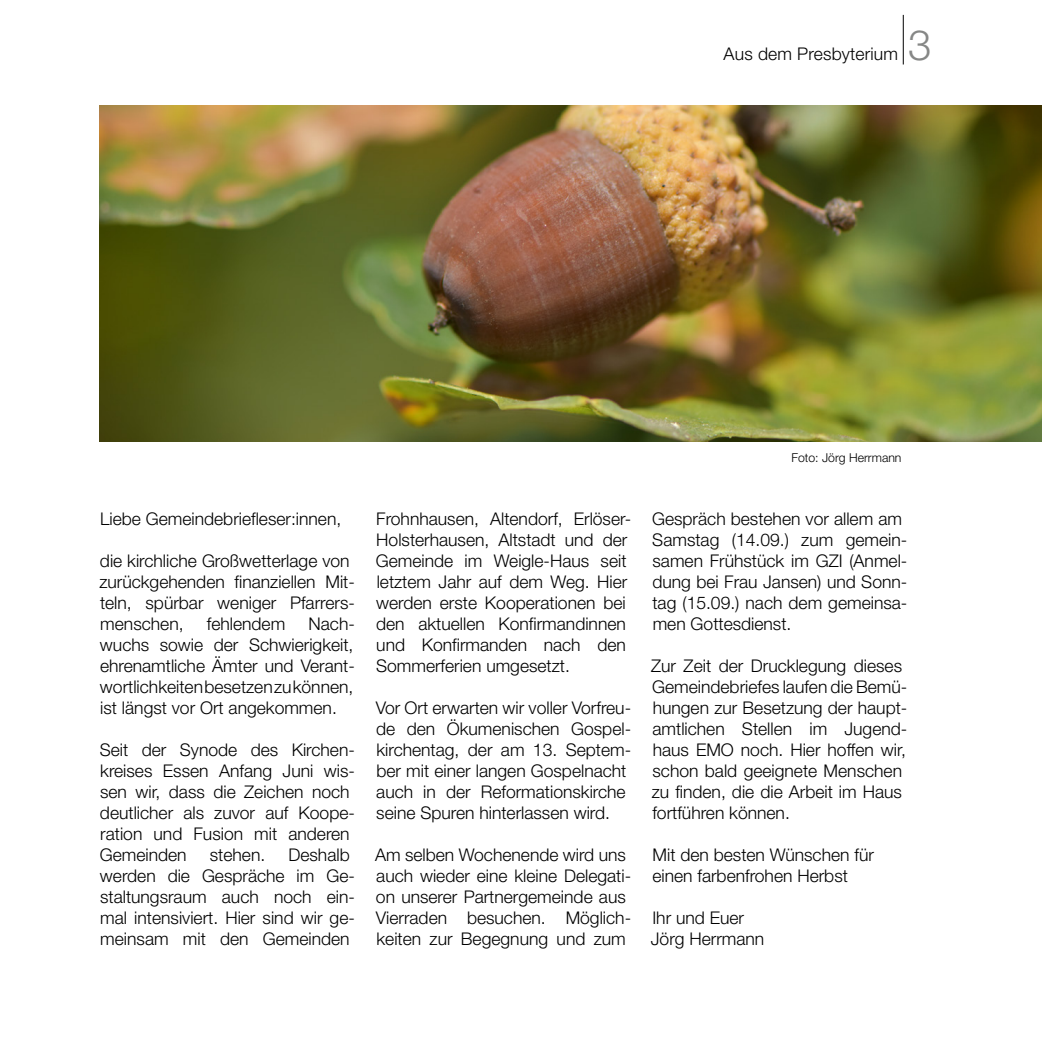
<style>
.page{position:relative;width:1042px;height:1042px;background:#fff}
.page>*{position:absolute;margin:0;border:0;box-sizing:border-box;transform-origin:0 0}
.t1{font:300 42px "Helvetica Neue LT Pro";color:#868786}
.Fließtext_an_Raster{font:300 17.5px/21px "Helvetica Neue LT Pro";color:#000}
.Fließtext_an_Raster-2{font:300 12.25px "Helvetica Neue LT Pro";color:#000}
</style>
<div class="page">
<hr style="left:903px;top:15px;width:1px;height:49px;background:#000">
<img style="left:99px;top:105px;width:943px;height:336px">
<p class="Fließtext_an_Raster" style="left:723px;top:42px;width:176px">Aus dem Presbyterium</p>
<h1 class="t1" style="left:908px;top:19px;width:25px">3</h1>
<p class="Fließtext_an_Raster" style="left:100px;top:508px;width:243px">Liebe Gemeindebriefleser:innen,</p>
<p class="Fließtext_an_Raster" style="left:99px;top:550px;width:257px">die kirchliche Großwetterlage von zurückgehenden finanziellen Mit&shy;teln, spürbar weniger Pfarrers&shy;menschen,</p>
<p class="Fließtext_an_Raster" style="left:100px;top:613px;width:256px;text-align:justify;text-indent:209px">Nach&shy;wuchs sowie der Schwierigkeit, ehrenamtliche Ämter und Verant&shy;wortlichkeiten besetzen zu können, ist längst vor Ort angekommen.</p>
<p class="Fließtext_an_Raster" style="left:100px;top:739px;width:257px">Seit der Synode des Kirchen&shy;kreises Essen Anfang Juni wis&shy;sen wir, dass die Zeichen noch deutlicher als zuvor auf Koope&shy;ration und Fusion mit anderen<br>Gemeinden</p>
<p class="Fließtext_an_Raster" style="left:207px;top:613px;width:80px">fehlendem</p>
<p class="Fließtext_an_Raster" style="left:100px;top:844px;width:256px;text-indent:188px">Deshalb werden die Gespräche im Ge&shy;staltungsraum auch noch ein&shy;mal intensiviert. Hier sind wir ge&shy;meinsam mit den Gemeinden</p>
<p class="Fließtext_an_Raster" style="left:210px;top:844px;width:57px">stehen.</p>
<p class="Fließtext_an_Raster" style="left:376px;top:508px;width:257px">Frohnhausen, Altendorf, Erlöser-<br>Holsterhausen, Altstadt und der<br>Gemeinde im Weigle-Haus seit letztem Jahr auf dem Weg. Hier werden erste Kooperationen bei den aktuellen Konfirmandinnen und Konfirmanden nach den<br>Sommerferien umgesetzt.</p>
<p class="Fließtext_an_Raster" style="left:376px;top:697px;width:257px">Vor Ort erwarten wir voller Vorfreu&shy;de den Ökumenischen Gospel&shy;kirchentag, der am 13. Septem&shy;ber mit einer langen Gospelnacht auch in der Reformationskirche seine Spuren hinterlassen wird.</p>
<p class="Fließtext_an_Raster" style="left:375px;top:844px;width:257px">Am selben Wochenende wird uns auch wieder eine kleine Delegati&shy;on unserer Partnergemeinde aus<br>Vierraden besuchen. Möglich&shy;keiten zur Begegnung und zum</p>
<p class="Fließtext_an_Raster-2" style="left:791px;top:450px;width:112px">Foto: Jörg Herrmann</p>
<p class="Fließtext_an_Raster" style="left:652px;top:508px;width:257px">Gespräch bestehen vor allem am<br>Samstag (14.09.) zum gemein&shy;samen Frühstück im GZI (Anmel&shy;dung bei Frau Jansen) und Sonn&shy;tag (15.09.) nach dem gemeinsa&shy;men Gottesdienst.</p>
<p class="Fließtext_an_Raster" style="left:651px;top:655px;width:258px">Zur Zeit der Drucklegung dieses<br>Gemeindebriefes laufen die Bemü&shy;hungen zur Besetzung der haupt&shy;amtlichen Stellen im Jugend&shy;haus EMO noch. Hier hoffen wir, schon bald geeignete Menschen zu finden, die die Arbeit im Haus fortführen können.</p>
<p class="Fließtext_an_Raster" style="left:652px;top:844px;width:223px">Mit den besten Wünschen für einen farbenfrohen Herbst</p>
<p class="Fließtext_an_Raster" style="left:652px;top:907px;width:93px">Ihr und Euer</p>
<p class="Fließtext_an_Raster" style="left:651px;top:928px;width:115px">Jörg Herrmann</p>
</div>
